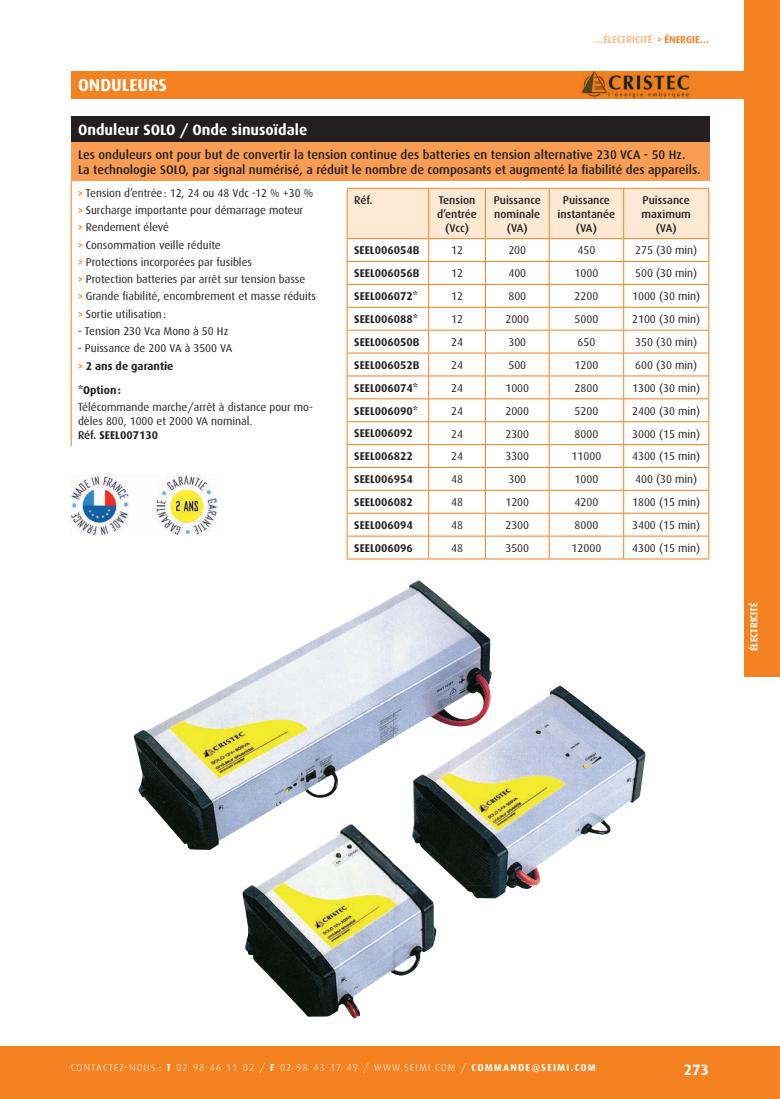
<style>
.page{position:relative;width:780px;height:1099px;background:#fff}
.page>*{position:absolute;margin:0;border:0;box-sizing:border-box;transform-origin:0 0}
._2_TITRE_THÈME{font:700 17.5px "Dax";color:#fff}
._3_TITRE_PRODUIT{font:700 15px "Dax";color:#fff}
._3_SOUS_TITRE_PRODUI{font:500 12.5px/15px "Dax";color:#231f20}
._4_TEXTE_COURANT{font:11.25px/13.8px "Dax";color:#231f20}
._4_TEXTE_COURANT-2{font:700 11.25px "Dax";color:#231f20}
._4_TEXTE_COURANT-3{font:500 11.25px/13.8px "Dax";color:#231f20;text-align:center}
.t1{font:300 10px "Dax";letter-spacing:.12em;color:#fff}
._0_TITRE_CHAPITRE_BI{font:700 10px "Dax";color:#fbbb85}
.t2{font:700 10px "Dax";color:#fff}
.s1{color:#f58220}
.s2{font-weight:700;color:#f58220}
.s3{font-weight:500}
.s4{font-weight:700}
</style>
<div class="page">
<div style="left:0;top:1045px;width:780px;height:53px;background:#f58220"></div>
<div style="left:744px;top:0;width:36px;height:676px;background:#f58220"></div>
<div style="left:71px;top:71px;width:673px;height:28px;background:#f58220"></div>
<hr style="left:71px;top:181px;width:1px;height:265px;background:#f58220">
<div style="left:71px;top:116px;width:638px;height:26px;background:#231f20"></div>
<img style="left:581px;top:71px;width:109px;height:28px">
<div style="left:71px;top:142px;width:638px;height:39px;background:#f89d53"></div>
<svg style="left:347px;top:188px;width:362px;height:370px"></svg>
<hr style="left:347px;top:558px;width:81px;height:1px;background:#f58220">
<hr style="left:428px;top:558px;width:57px;height:1px;background:#f58220">
<hr style="left:485px;top:558px;width:64px;height:1px;background:#f58220">
<hr style="left:549px;top:558px;width:74px;height:1px;background:#f58220">
<hr style="left:623px;top:558px;width:86px;height:1px;background:#f58220">
<img style="left:133px;top:580px;width:513px;height:374px">
<img style="left:71px;top:474px;width:146px;height:62px">
<p class="_2_TITRE_THÈME" style="left:78px;top:75px;width:90px">ONDULEURS</p>
<p class="_0_TITRE_CHAPITRE_BI" style="left:594px;top:34px;width:116px">…ÉLECTRICITÉ <span class="s1">&gt; ÉNERGIE…</span></p>
<p class="_3_TITRE_PRODUIT" style="left:78px;top:121px;width:231px">Onduleur SOLO / Onde sinusoïdale</p>
<p class="_3_SOUS_TITRE_PRODUI" style="left:78px;top:147px;width:624px">Les onduleurs ont pour but de convertir la tension continue des batteries en tension alternative 230 VCA - 50 Hz.<br>La technologie SOLO, par signal numérisé, a réduit le nombre de composants et augmenté la fiabilité des appareils.</p>
<p class="_4_TEXTE_COURANT-3" style="left:354px;top:193px;width:20px">Réf.</p>
<p class="_4_TEXTE_COURANT-3" style="left:437px;top:193px;width:41px">Tension d’entrée (Vcc)</p>
<p class="_4_TEXTE_COURANT-3" style="left:493px;top:193px;width:49px">Puissance nominale (VA)</p>
<p class="_4_TEXTE_COURANT-3" style="left:557px;top:193px;width:59px">Puissance instantanée (VA)</p>
<p class="_4_TEXTE_COURANT-3" style="left:641px;top:193px;width:51px">Puissance maximum (VA)</p>
<p class="_4_TEXTE_COURANT-2" style="left:354px;top:244px;width:67px">SEEL006054B</p>
<p class="_4_TEXTE_COURANT" style="left:451px;top:244px;width:13px">12</p>
<p class="_4_TEXTE_COURANT" style="left:508px;top:244px;width:19px">200</p>
<p class="_4_TEXTE_COURANT" style="left:577px;top:244px;width:19px">450</p>
<p class="_4_TEXTE_COURANT" style="left:635px;top:244px;width:64px">275 (30 min)</p>
<p class="_4_TEXTE_COURANT-2" style="left:354px;top:267px;width:67px">SEEL006056B</p>
<p class="_4_TEXTE_COURANT" style="left:451px;top:267px;width:13px">12</p>
<p class="_4_TEXTE_COURANT" style="left:508px;top:267px;width:19px">400</p>
<p class="_4_TEXTE_COURANT" style="left:574px;top:267px;width:25px">1000</p>
<p class="_4_TEXTE_COURANT" style="left:635px;top:267px;width:64px">500 (30 min)</p>
<p class="_4_TEXTE_COURANT-2" style="left:354px;top:290px;width:65px">SEEL006072*</p>
<p class="_4_TEXTE_COURANT" style="left:451px;top:289px;width:13px">12</p>
<p class="_4_TEXTE_COURANT" style="left:508px;top:289px;width:19px">800</p>
<p class="_4_TEXTE_COURANT" style="left:574px;top:289px;width:25px">2200</p>
<p class="_4_TEXTE_COURANT" style="left:632px;top:289px;width:70px">1000 (30 min)</p>
<p class="_4_TEXTE_COURANT-2" style="left:354px;top:313px;width:65px">SEEL006088*</p>
<p class="_4_TEXTE_COURANT" style="left:451px;top:312px;width:13px">12</p>
<p class="_4_TEXTE_COURANT" style="left:505px;top:312px;width:25px">2000</p>
<p class="_4_TEXTE_COURANT" style="left:574px;top:312px;width:25px">5000</p>
<p class="_4_TEXTE_COURANT" style="left:632px;top:312px;width:70px">2100 (30 min)</p>
<p class="_4_TEXTE_COURANT-2" style="left:354px;top:335px;width:67px">SEEL006050B</p>
<p class="_4_TEXTE_COURANT" style="left:451px;top:335px;width:13px">24</p>
<p class="_4_TEXTE_COURANT" style="left:508px;top:335px;width:19px">300</p>
<p class="_4_TEXTE_COURANT" style="left:577px;top:335px;width:19px">650</p>
<p class="_4_TEXTE_COURANT" style="left:635px;top:335px;width:64px">350 (30 min)</p>
<p class="_4_TEXTE_COURANT-2" style="left:354px;top:358px;width:67px">SEEL006052B</p>
<p class="_4_TEXTE_COURANT" style="left:451px;top:358px;width:13px">24</p>
<p class="_4_TEXTE_COURANT" style="left:508px;top:358px;width:19px">500</p>
<p class="_4_TEXTE_COURANT" style="left:574px;top:358px;width:25px">1200</p>
<p class="_4_TEXTE_COURANT" style="left:635px;top:358px;width:64px">600 (30 min)</p>
<p class="_4_TEXTE_COURANT-2" style="left:354px;top:381px;width:65px">SEEL006074*</p>
<p class="_4_TEXTE_COURANT" style="left:451px;top:381px;width:13px">24</p>
<p class="_4_TEXTE_COURANT" style="left:505px;top:381px;width:25px">1000</p>
<p class="_4_TEXTE_COURANT" style="left:574px;top:381px;width:25px">2800</p>
<p class="_4_TEXTE_COURANT" style="left:632px;top:381px;width:70px">1300 (30 min)</p>
<p class="_4_TEXTE_COURANT-2" style="left:354px;top:404px;width:65px">SEEL006090*</p>
<p class="_4_TEXTE_COURANT" style="left:451px;top:404px;width:13px">24</p>
<p class="_4_TEXTE_COURANT" style="left:505px;top:404px;width:25px">2000</p>
<p class="_4_TEXTE_COURANT" style="left:574px;top:404px;width:25px">5200</p>
<p class="_4_TEXTE_COURANT" style="left:632px;top:404px;width:70px">2400 (30 min)</p>
<p class="_4_TEXTE_COURANT-2" style="left:354px;top:427px;width:60px">SEEL006092</p>
<p class="_4_TEXTE_COURANT" style="left:451px;top:427px;width:13px">24</p>
<p class="_4_TEXTE_COURANT" style="left:505px;top:427px;width:25px">2300</p>
<p class="_4_TEXTE_COURANT" style="left:574px;top:427px;width:25px">8000</p>
<p class="_4_TEXTE_COURANT" style="left:632px;top:427px;width:70px">3000 (15 min)</p>
<p class="_4_TEXTE_COURANT-2" style="left:354px;top:450px;width:60px">SEEL006822</p>
<p class="_4_TEXTE_COURANT" style="left:451px;top:449px;width:13px">24</p>
<p class="_4_TEXTE_COURANT" style="left:505px;top:449px;width:25px">3300</p>
<p class="_4_TEXTE_COURANT" style="left:571px;top:449px;width:31px">11000</p>
<p class="_4_TEXTE_COURANT" style="left:632px;top:449px;width:70px">4300 (15 min)</p>
<p class="_4_TEXTE_COURANT-2" style="left:354px;top:473px;width:60px">SEEL006954</p>
<p class="_4_TEXTE_COURANT" style="left:451px;top:472px;width:13px">48</p>
<p class="_4_TEXTE_COURANT" style="left:508px;top:472px;width:19px">300</p>
<p class="_4_TEXTE_COURANT" style="left:574px;top:472px;width:25px">1000</p>
<p class="_4_TEXTE_COURANT" style="left:635px;top:472px;width:64px">400 (30 min)</p>
<p class="_4_TEXTE_COURANT-2" style="left:354px;top:496px;width:60px">SEEL006082</p>
<p class="_4_TEXTE_COURANT" style="left:451px;top:495px;width:13px">48</p>
<p class="_4_TEXTE_COURANT" style="left:505px;top:495px;width:25px">1200</p>
<p class="_4_TEXTE_COURANT" style="left:574px;top:495px;width:25px">4200</p>
<p class="_4_TEXTE_COURANT" style="left:632px;top:495px;width:70px">1800 (15 min)</p>
<p class="_4_TEXTE_COURANT-2" style="left:354px;top:518px;width:60px">SEEL006094</p>
<p class="_4_TEXTE_COURANT" style="left:451px;top:518px;width:13px">48</p>
<p class="_4_TEXTE_COURANT" style="left:505px;top:518px;width:25px">2300</p>
<p class="_4_TEXTE_COURANT" style="left:574px;top:518px;width:25px">8000</p>
<p class="_4_TEXTE_COURANT" style="left:632px;top:518px;width:70px">3400 (15 min)</p>
<p class="_4_TEXTE_COURANT-2" style="left:354px;top:541px;width:60px">SEEL006096</p>
<p class="_4_TEXTE_COURANT" style="left:451px;top:541px;width:13px">48</p>
<p class="_4_TEXTE_COURANT" style="left:505px;top:541px;width:25px">3500</p>
<p class="_4_TEXTE_COURANT" style="left:571px;top:541px;width:31px">12000</p>
<p class="_4_TEXTE_COURANT" style="left:632px;top:541px;width:70px">4300 (15 min)</p>
<p class="_4_TEXTE_COURANT" style="left:78px;top:186px;width:237px"><span class="s2">&gt;</span> Tension d’entrée: 12, 24 ou 48 Vdc -12 % +30 %</p>
<p class="_4_TEXTE_COURANT" style="left:78px;top:203px;width:227px"><span class="s2">&gt;</span> Surcharge importante pour démarrage moteur</p>
<p class="_4_TEXTE_COURANT" style="left:78px;top:221px;width:93px"><span class="s2">&gt;</span> Rendement élevé</p>
<p class="_4_TEXTE_COURANT" style="left:78px;top:238px;width:144px"><span class="s2">&gt;</span> Consommation veille réduite</p>
<p class="_4_TEXTE_COURANT" style="left:78px;top:255px;width:175px"><span class="s2">&gt;</span> Protections incorporées par fusibles</p>
<p class="_4_TEXTE_COURANT" style="left:78px;top:272px;width:229px"><span class="s2">&gt;</span> Protection batteries par arrêt sur tension basse</p>
<p class="_4_TEXTE_COURANT" style="left:78px;top:290px;width:239px"><span class="s2">&gt;</span> Grande fiabilité, encombrement et masse réduits</p>
<p class="_4_TEXTE_COURANT" style="left:78px;top:307px;width:90px"><span class="s2">&gt;</span> Sortie utilisation:</p>
<p class="_4_TEXTE_COURANT" style="left:78px;top:324px;width:152px">- Tension 230 Vca Mono à 50 Hz</p>
<p class="_4_TEXTE_COURANT" style="left:78px;top:342px;width:156px">- Puissance de 200 VA à 3500 VA</p>
<p class="_4_TEXTE_COURANT-2" style="left:78px;top:359px;width:97px"><span class="s1">&gt;</span> 2 ans de garantie</p>
<p class="_4_TEXTE_COURANT-2" style="left:78px;top:384px;width:45px">*Option:</p>
<p class="_4_TEXTE_COURANT" style="left:78px;top:401px;width:237px">Télécommande marche/arrêt à distance pour mo&shy;dèles 800, 1000 et 2000 VA nominal.<br><span class="s3">Réf.</span> <span class="s4">SEEL007130</span></p>
<p class="t2" style="left:748px;top:651px;width:50px;rotate:-90deg">ÉLECTRICITÉ</p>
<p class="t1" style="left:71px;top:1062px;width:526px">CONTACTEZ-NOUS : <span class="s4">T</span> 02 98 46 11 02 / <span class="s4">F</span> 02 98 43 37 49 / WWW.SEIMI.COM / <span class="s4">COMMANDE@SEIMI.COM</span></p>
<h2 class="_3_TITRE_PRODUIT" style="left:683px;top:1061px;width:27px">273</h2>
</div>
